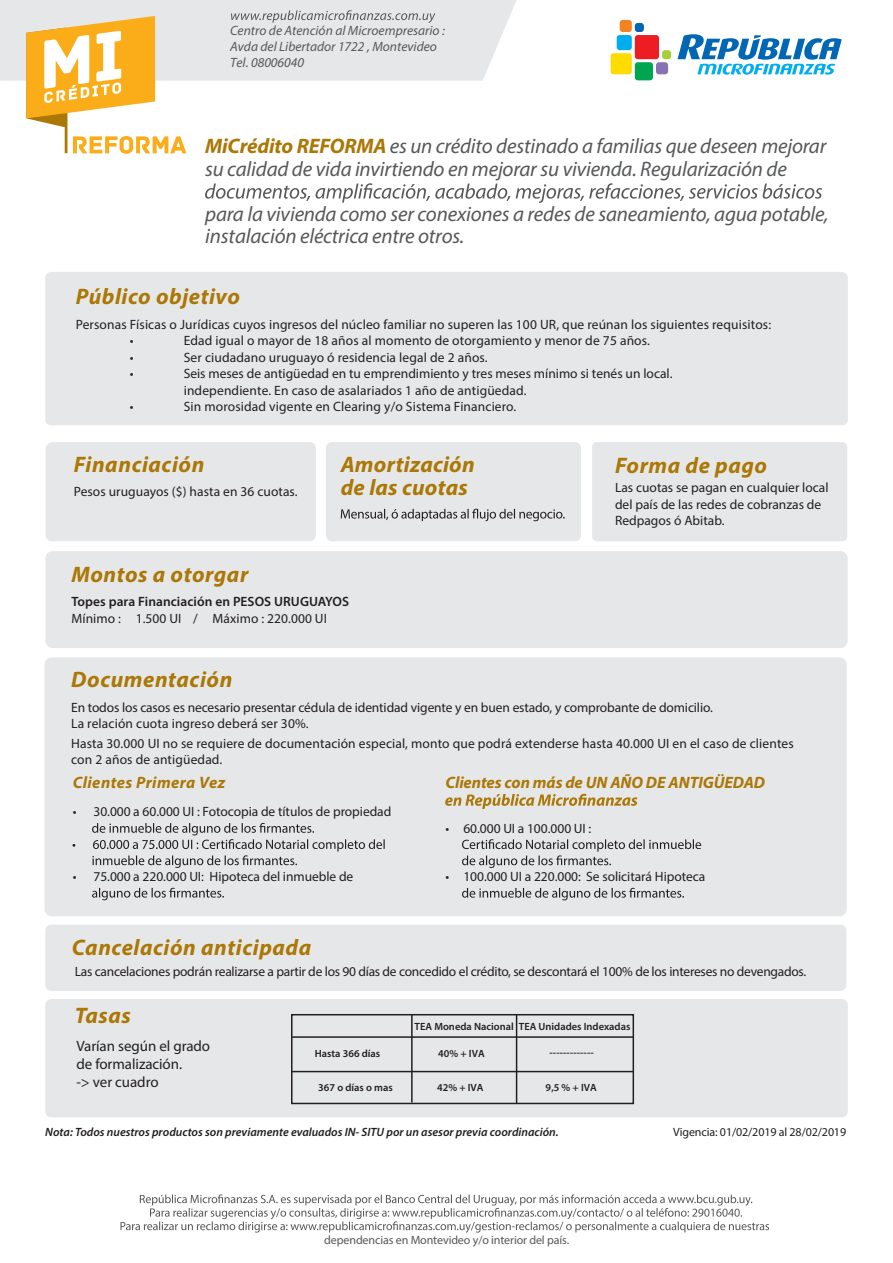
<style>
.page{position:relative;width:893px;height:1263px;background:#fff}
.page>*{position:absolute;margin:0;border:0;box-sizing:border-box;transform-origin:0 0}
.t1{font:italic 700 22.5px/22.5px "Myriad Pro";letter-spacing:.025em;color:#ab7705}
.t2{font:italic 21px/22.5px "Myriad Pro";letter-spacing:-.01em;color:#57585a}
.t3{font:italic 700 16.5px "Myriad Pro";color:#ab7705}
.t4{font:italic 700 16.5px "Myriad Pro";letter-spacing:.025em;color:#ab7705}
.t5{font:15px/18px "Myriad Pro";letter-spacing:-.005em;color:#231f20}
.t6{font:13.5px/16.5px "Myriad Pro";color:#231f20}
.t7{font:13.5px "Myriad Pro";letter-spacing:-.02em;color:#231f20}
.t8{font:italic 13.5px/16.2px "Myriad Pro";color:#57585a}
.t9{font:600 13.5px "Myriad Pro";letter-spacing:.005em;color:#231f20}
.t10{font:italic 600 12px "Myriad Pro";color:#231f20}
.t11{font:12px "Myriad Pro";letter-spacing:-.01em;color:#57585a}
.t12{font:12px "Myriad Pro";letter-spacing:-.005em;color:#231f20}
.t13{font:600 10.5px "Myriad Pro";color:#231f20}
.s1{font-weight:700;color:#ab7705}
</style>
<div class="page">
<div style="left:45px;top:925px;width:801px;height:66px;background:#e6e7e9;border-radius:6px"></div>
<div style="left:45px;top:999px;width:803px;height:118px;background:#e6e7e9;border-radius:6px"></div>
<div style="left:46px;top:442px;width:270px;height:99px;background:#e6e7e9"></div>
<div style="left:326px;top:442px;width:255px;height:99px;background:#e6e7e9;border-radius:6px"></div>
<div style="left:45px;top:551px;width:803px;height:97px;background:#e6e7e9;border-radius:7px"></div>
<div style="left:45px;top:272px;width:803px;height:153px;background:#e6e7e9;border-radius:6px"></div>
<svg style="left:677px;top:34px;width:165px;height:41px"></svg>
<div style="left:635px;top:35px;width:24px;height:24px;background:#ee1d23;border-radius:3px"></div>
<div style="left:611px;top:53px;width:21px;height:21px;background:#ffdc01;border-radius:3px"></div>
<div style="left:635px;top:62px;width:18px;height:18px;background:#00a54f;border-radius:3px"></div>
<div style="left:620px;top:20px;width:12px;height:12px;background:#f58220;border-radius:3px"></div>
<div style="left:656px;top:62px;width:12px;height:12px;background:#8972b3;border-radius:3px"></div>
<div style="left:617px;top:35px;width:15px;height:15px;background:#00aeef;border-radius:3px"></div>
<div style="left:635px;top:23px;width:9px;height:9px;background:#0166b3;border-radius:3px"></div>
<div style="left:662px;top:50px;width:9px;height:9px;background:#a6ce39;border-radius:3px"></div>
<div style="left:45px;top:657px;width:802px;height:259px;background:#e6e7e9;border-radius:7px"></div>
<svg style="left:445px;top:794px;width:192px;height:15px"></svg>
<svg style="left:341px;top:509px;width:224px;height:12px"></svg>
<div style="left:592px;top:442px;width:255px;height:99px;background:#e6e7e9;border-radius:5px"></div>
<svg style="left:120px;top:1194px;width:649px;height:39px"></svg>
<svg style="left:205px;top:183px;width:617px;height:20px"></svg>
<svg style="left:72px;top:823px;width:313px;height:45px"></svg>
<svg style="left:92px;top:888px;width:132px;height:12px"></svg>
<svg style="left:462px;top:839px;width:239px;height:29px"></svg>
<svg style="left:462px;top:888px;width:222px;height:12px"></svg>
<hr style="left:65px;top:43px;width:2px;height:110px;background:#ab7705">
<svg style="left:0;top:0;width:516px;height:128px"></svg>
<svg style="left:73px;top:136px;width:113px;height:18px"></svg>
<div style="left:291px;top:1014px;width:343px;height:90px;border:2px solid #231f20"></div>
<hr style="left:411px;top:1015px;width:2px;height:87px;background:#231f20">
<hr style="left:516px;top:1015px;width:1px;height:88px;background:#231f20">
<hr style="left:292px;top:1036px;width:341px;height:2px;background:#231f20">
<hr style="left:292px;top:1071px;width:341px;height:1px;background:#231f20">
<p class="t8" style="left:230px;top:22px;width:216px">Centro de Atención al Microempresario :<br>Avda del Libertador 1722 , Montevideo<br>Tel. 08006040</p>
<h2 class="t2" style="left:205px;top:135px;width:623px"><span class="s1">MiCrédito REFORMA</span> es un crédito destinado a familias que deseen mejorar su calidad de vida invirtiendo en mejorar su vivienda. Regularización de</h2>
<h2 class="t2" style="left:205px;top:202px;width:625px">para la vivienda como ser conexiones a redes de saneamiento, agua potable, instalación eléctrica entre otros.</h2>
<h1 class="t1" style="left:76px;top:284px;width:166px">Público objetivo</h1>
<p class="t6" style="left:130px;top:316px;width:643px;text-indent:-54px">Personas Físicas o Jurídicas cuyos ingresos del núcleo familiar no superen las 100 UR, que reúnan los siguientes requisitos: •</p>
<p class="t6" style="left:184px;top:332px;width:468px">Edad igual o mayor de 18 años al momento de otorgamiento y menor de 75 años.</p>
<p class="t6" style="left:130px;top:349px;width:5px">•</p>
<p class="t6" style="left:184px;top:349px;width:305px">Ser ciudadano uruguayo ó residencia legal de 2 años.</p>
<p class="t6" style="left:184px;top:382px;width:344px">independiente. En caso de asalariados 1 año de antigüedad.</p>
<p class="t6" style="left:130px;top:398px;width:5px">•</p>
<p class="t6" style="left:184px;top:398px;width:334px">Sin morosidad vigente en Clearing y/o Sistema Financiero.</p>
<p class="t6" style="left:130px;top:365px;width:5px">•</p>
<p class="t6" style="left:184px;top:365px;width:490px">Seis meses de antigüedad en tu emprendimiento y tres meses mínimo si tenés un local.</p>
<h1 class="t1" style="left:74px;top:453px;width:132px">Financiación</h1>
<p class="t6" style="left:74px;top:483px;width:225px">Pesos uruguayos ($) hasta en 36 cuotas.</p>
<h1 class="t1" style="left:341px;top:453px;width:136px">Amortización de las cuotas</h1>
<h1 class="t1" style="left:615px;top:454px;width:154px">Forma de pago</h1>
<p class="t6" style="left:615px;top:479px;width:215px">Las cuotas se pagan en cualquier local del país de las redes de cobranzas de<br>Redpagos ó Abitab.</p>
<h1 class="t1" style="left:71px;top:562px;width:179px">Montos a otorgar</h1>
<p class="t9" style="left:71px;top:593px;width:279px">Topes para Financiación en PESOS URUGUAYOS</p>
<p class="t6" style="left:71px;top:610px;width:257px">Mínimo : 1.500 UI / Máximo : 220.000 UI</p>
<h1 class="t1" style="left:71px;top:668px;width:163px">Documentación</h1>
<p class="t6" style="left:71px;top:699px;width:643px">En todos los casos es necesario presentar cédula de identidad vigente y en buen estado, y comprobante de domicilio.<br>La relación cuota ingreso deberá ser 30%.</p>
<p class="t6" style="left:71px;top:735px;width:724px">Hasta 30.000 UI no se requiere de documentación especial, monto que podrá extenderse hasta 40.000 UI en el caso de clientes con 2 años de antigüedad.</p>
<p class="t4" style="left:73px;top:771px;width:154px">Clientes Primera Vez</p>
<p class="t3" style="left:445px;top:771px;width:321px">Clientes con más de UN AÑO DE ANTIGÜEDAD</p>
<p class="t6" style="left:73px;top:803px;width:320px">• 30.000 a 60.000 UI : Fotocopia de títulos de propiedad</p>
<p class="t6" style="left:73px;top:868px;width:282px">• 75.000 a 220.000 UI: Hipoteca del inmueble de</p>
<p class="t6" style="left:445px;top:820px;width:147px">• 60.000 UI a 100.000 UI :</p>
<p class="t6" style="left:445px;top:868px;width:261px">• 100.000 UI a 220.000: Se solicitará Hipoteca</p>
<h1 class="t1" style="left:72px;top:935px;width:241px">Cancelación anticipada</h1>
<p class="t7" style="left:75px;top:963px;width:733px">Las cancelaciones podrán realizarse a partir de los 90 días de concedido el crédito, se descontará el 100% de los intereses no devengados.</p>
<h1 class="t1" style="left:75px;top:1003px;width:57px">Tasas</h1>
<p class="t5" style="left:76px;top:1037px;width:135px">Varían según el grado de formalización.<br>-&gt; ver cuadro</p>
<p class="t13" style="left:415px;top:1020px;width:217px">TEA Moneda Nacional TEA Unidades Indexadas</p>
<p class="t13" style="left:550px;top:1045px;width:46px">-------------</p>
<p class="t13" style="left:437px;top:1080px;width:48px">42% + IVA</p>
<p class="t13" style="left:546px;top:1080px;width:53px">9,5 % + IVA</p>
<p class="t13" style="left:315px;top:1047px;width:67px">Hasta 366 días</p>
<p class="t13" style="left:318px;top:1080px;width:76px">367 o días o mas</p>
<p class="t13" style="left:438px;top:1047px;width:48px">40% + IVA</p>
<p class="t10" style="left:45px;top:1125px;width:515px">Nota: Todos nuestros productos son previamente evaluados IN- SITU por un asesor previa coordinación.</p>
<p class="t11" style="left:324px;top:1232px;width:246px">dependencias en Montevideo y/o interior del país.</p>
<p class="t12" style="left:673px;top:1125px;width:174px">Vigencia: 01/02/2019 al 28/02/2019</p>
</div>
